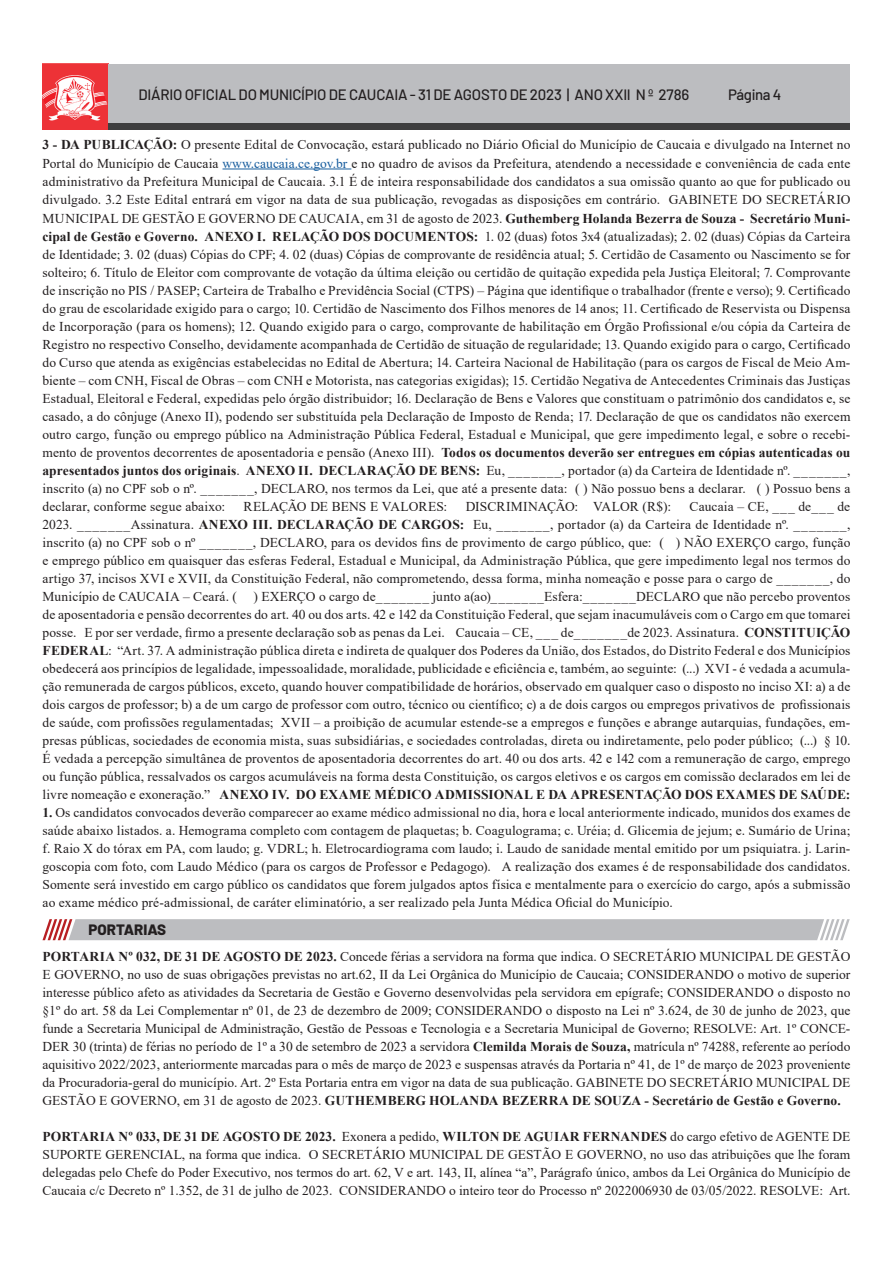
<style>
.page{position:relative;width:893px;height:1263px;background:#fff}
.page>*{position:absolute;margin:0;border:0;box-sizing:border-box;transform-origin:0 0}
.t1{font:500 15px "Barlow";letter-spacing:-.015em;color:#231f20}
.Texto_em_Label{font:800 15px "Barlow";color:#231f20}
.Estilo_de_parágrafo{font:13.5px/18px "Times New Roman";color:#231f20;text-align:justify}
.s1{font-weight:700}
.s2{color:#175d9e}
</style>
<div class="page">
<img style="left:43px;top:64px;width:65px;height:65px">
<div style="left:108px;top:64px;width:742px;height:65px;background:#bcbdc0"></div>
<div style="left:108px;top:123px;width:742px;height:6px;background:#3e3e3f"></div>
<hr style="left:222px;top:169px;width:129px;height:1px;background:#175d9e">
<svg style="left:42px;top:919px;width:808px;height:21px;background:#bfbdc0"></svg>
<p class="t1" style="left:138px;top:83px;width:552px">DIÁRIO OFICIAL DO MUNICÍPIO DE CAUCAIA - 31 DE AGOSTO DE 2023 | ANO XXII N º 2786</p>
<p class="t1" style="left:728px;top:83px;width:55px">Página 4</p>
<p class="Estilo_de_parágrafo" style="left:43px;top:135px;width:809px"><span class="s1">3 - DA PUBLICAÇÃO:</span> O presente Edital de Convocação, estará publicado no Diário Oficial do Município de Caucaia e divulgado na Internet no Portal do Município de Caucaia <span class="s2">www.caucaia.ce.gov.br</span> e no quadro de avisos da Prefeitura, atendendo a necessidade e conveniência de cada ente administrativo da Prefeitura Municipal de Caucaia. 3.1 É de inteira responsabilidade dos candidatos a sua omissão quanto ao que for publicado ou divulgado. 3.2 Este Edital entrará em vigor na data de sua publicação, revogadas as disposições em contrário. GABINETE DO SECRETÁRIO MUNICIPAL DE GESTÃO E GOVERNO DE CAUCAIA, em 31 de agosto de 2023. <span class="s1">Guthemberg Holanda Bezerra de Souza - Secretário Muni&shy;cipal de Gestão e Governo. ANEXO I. RELAÇÃO DOS DOCUMENTOS:</span> 1. 02 (duas) fotos 3x4 (atualizadas); 2. 02 (duas) Cópias da Carteira de Identidade; 3. 02 (duas) Cópias do CPF; 4. 02 (duas) Cópias de comprovante de residência atual; 5. Certidão de Casamento ou Nascimento se for solteiro; 6. Título de Eleitor com comprovante de votação da última eleição ou certidão de quitação expedida pela Justiça Eleitoral; 7. Comprovante de inscrição no PIS / PASEP; Carteira de Trabalho e Previdência Social (CTPS) – Página que identifique o trabalhador (frente e verso); 9. Certificado do grau de escolaridade exigido para o cargo; 10. Certidão de Nascimento dos Filhos menores de 14 anos; 11. Certificado de Reservista ou Dispensa de Incorporação (para os homens); 12. Quando exigido para o cargo, comprovante de habilitação em Órgão Profissional e/ou cópia da Carteira de Registro no respectivo Conselho, devidamente acompanhada de Certidão de situação de regularidade; 13. Quando exigido para o cargo, Certificado do Curso que atenda as exigências estabelecidas no Edital de Abertura; 14. Carteira Nacional de Habilitação (para os cargos de Fiscal de Meio Am&shy;biente – com CNH, Fiscal de Obras – com CNH e Motorista, nas categorias exigidas); 15. Certidão Negativa de Antecedentes Criminais das Justiças Estadual, Eleitoral e Federal, expedidas pelo órgão distribuidor; 16. Declaração de Bens e Valores que constituam o patrimônio dos candidatos e, se casado, a do cônjuge (Anexo II), podendo ser substituída pela Declaração de Imposto de Renda; 17. Declaração de que os candidatos não exercem outro cargo, função ou emprego público na Administração Pública Federal, Estadual e Municipal, que gere impedimento legal, e sobre o recebi&shy;mento de proventos decorrentes de aposentadoria e pensão (Anexo III). <span class="s1">Todos os documentos deverão ser entregues em cópias autenticadas ou apresentados juntos dos originais</span>. <span class="s1">ANEXO II. DECLARAÇÃO DE BENS:</span> Eu, _______, portador (a) da Carteira de Identidade nº. _______, inscrito (a) no CPF sob o nº. _______, DECLARO, nos termos da Lei, que até a presente data: ( ) Não possuo bens a declarar. ( ) Possuo bens a declarar, conforme segue abaixo:</p>
<p class="Estilo_de_parágrafo" style="left:244px;top:497px;width:205px">RELAÇÃO DE BENS E VALORES:</p>
<p class="Estilo_de_parágrafo" style="left:466px;top:497px;width:207px">DISCRIMINAÇÃO: VALOR (R$):</p>
<p class="Estilo_de_parágrafo" style="left:43px;top:497px;width:809px;text-indent:647px">Caucaia – CE, ___ de___ de 2023. _______Assinatura. <span class="s1">ANEXO III. DECLARAÇÃO DE CARGOS:</span> Eu, _______, portador (a) da Carteira de Identidade nº. _______, inscrito (a) no CPF sob o nº _______, DECLARO, para os devidos fins de provimento de cargo público, que: ( ) NÃO EXERÇO cargo, função e emprego público em quaisquer das esferas Federal, Estadual e Municipal, da Administração Pública, que gere impedimento legal nos termos do artigo 37, incisos XVI e XVII, da Constituição Federal, não comprometendo, dessa forma, minha nomeação e posse para o cargo de _______, do Município de CAUCAIA – Ceará. ( ) EXERÇO o cargo de_______ junto a(ao)_______Esfera:_______DECLARO que não percebo proventos de aposentadoria e pensão decorrentes do art. 40 ou dos arts. 42 e 142 da Constituição Federal, que sejam inacumuláveis com o Cargo em que tomarei posse. E por ser verdade, firmo a presente declaração sob as penas da Lei. Caucaia – CE, ___ de_______de 2023. Assinatura. <span class="s1">CONSTITUIÇÃO FEDERAL</span>: “Art. 37. A administração pública direta e indireta de qualquer dos Poderes da União, dos Estados, do Distrito Federal e dos Municípios obedecerá aos princípios de legalidade, impessoalidade, moralidade, publicidade e eficiência e, também, ao seguinte: (...) XVI - é vedada a acumula&shy;ção remunerada de cargos públicos, exceto, quando houver compatibilidade de horários, observado em qualquer caso o disposto no inciso XI: a) a de dois cargos de professor; b) a de um cargo de professor com outro, técnico ou científico; c) a de dois cargos ou empregos privativos de profissionais de saúde, com profissões regulamentadas; XVII – a proibição de acumular estende-se a empregos e funções e abrange autarquias, fundações, em&shy;presas públicas, sociedades de economia mista, suas subsidiárias, e sociedades controladas, direta ou indiretamente, pelo poder público; (...) § 10.<br>É vedada a percepção simultânea de proventos de aposentadoria decorrentes do art. 40 ou dos arts. 42 e 142 com a remuneração de cargo, emprego ou função pública, ressalvados os cargos acumuláveis na forma desta Constituição, os cargos eletivos e os cargos em comissão declarados em lei de livre nomeação e exoneração.” <span class="s1">ANEXO IV. DO EXAME MÉDICO ADMISSIONAL E DA APRESENTAÇÃO DOS EXAMES DE SAÚDE:</span></p>
<p class="Estilo_de_parágrafo" style="left:43px;top:803px;width:809px"><span class="s1">1.</span> Os candidatos convocados deverão comparecer ao exame médico admissional no dia, hora e local anteriormente indicado, munidos dos exames de saúde abaixo listados. a. Hemograma completo com contagem de plaquetas; b. Coagulograma; c. Uréia; d. Glicemia de jejum; e. Sumário de Urina; f. Raio X do tórax em PA, com laudo; g. VDRL; h. Eletrocardiograma com laudo; i. Laudo de sanidade mental emitido por um psiquiatra. j. Larin&shy;goscopia com foto, com Laudo Médico (para os cargos de Professor e Pedagogo). A realização dos exames é de responsabilidade dos candidatos.<br>Somente será investido em cargo público os candidatos que forem julgados aptos física e mentalmente para o exercício do cargo, após a submissão ao exame médico pré-admissional, de caráter eliminatório, a ser realizado pela Junta Médica Oficial do Município.</p>
<p class="Texto_em_Label" style="left:89px;top:918px;width:79px">PORTARIAS</p>
<p class="Estilo_de_parágrafo" style="left:43px;top:947px;width:809px"><span class="s1">PORTARIA Nº 032, DE 31 DE AGOSTO DE 2023.</span> Concede férias a servidora na forma que indica. O SECRETÁRIO MUNICIPAL DE GESTÃO E GOVERNO, no uso de suas obrigações previstas no art.62, II da Lei Orgânica do Município de Caucaia; CONSIDERANDO o motivo de superior interesse público afeto as atividades da Secretaria de Gestão e Governo desenvolvidas pela servidora em epígrafe; CONSIDERANDO o disposto no §1º do art. 58 da Lei Complementar nº 01, de 23 de dezembro de 2009; CONSIDERANDO o disposto na Lei nº 3.624, de 30 de junho de 2023, que funde a Secretaria Municipal de Administração, Gestão de Pessoas e Tecnologia e a Secretaria Municipal de Governo; RESOLVE: Art. 1º CONCE-DER 30 (trinta) de férias no período de 1º a 30 de setembro de 2023 a servidora <span class="s1">Clemilda Morais de Souza,</span> matrícula nº 74288, referente ao período aquisitivo 2022/2023, anteriormente marcadas para o mês de março de 2023 e suspensas através da Portaria nº 41, de 1º de março de 2023 proveniente da Procuradoria-geral do município. Art. 2º Esta Portaria entra em vigor na data de sua publicação. GABINETE DO SECRETÁRIO MUNICIPAL DE GESTÃO E GOVERNO, em 31 de agosto de 2023. <span class="s1">GUTHEMBERG HOLANDA BEZERRA DE SOUZA - Secretário de Gestão e Governo.</span></p>
<p class="Estilo_de_parágrafo" style="left:43px;top:1127px;width:809px"><span class="s1">PORTARIA Nº 033, DE 31 DE AGOSTO DE 2023.</span> Exonera a pedido, <span class="s1">WILTON DE AGUIAR FERNANDES</span> do cargo efetivo de AGENTE DE SUPORTE GERENCIAL, na forma que indica. O SECRETÁRIO MUNICIPAL DE GESTÃO E GOVERNO, no uso das atribuições que lhe foram delegadas pelo Chefe do Poder Executivo, nos termos do art. 62, V e art. 143, II, alínea “a”, Parágrafo único, ambos da Lei Orgânica do Município de Caucaia c/c Decreto nº 1.352, de 31 de julho de 2023. CONSIDERANDO o inteiro teor do Processo nº 2022006930 de 03/05/2022. RESOLVE: Art.</p>
</div>
